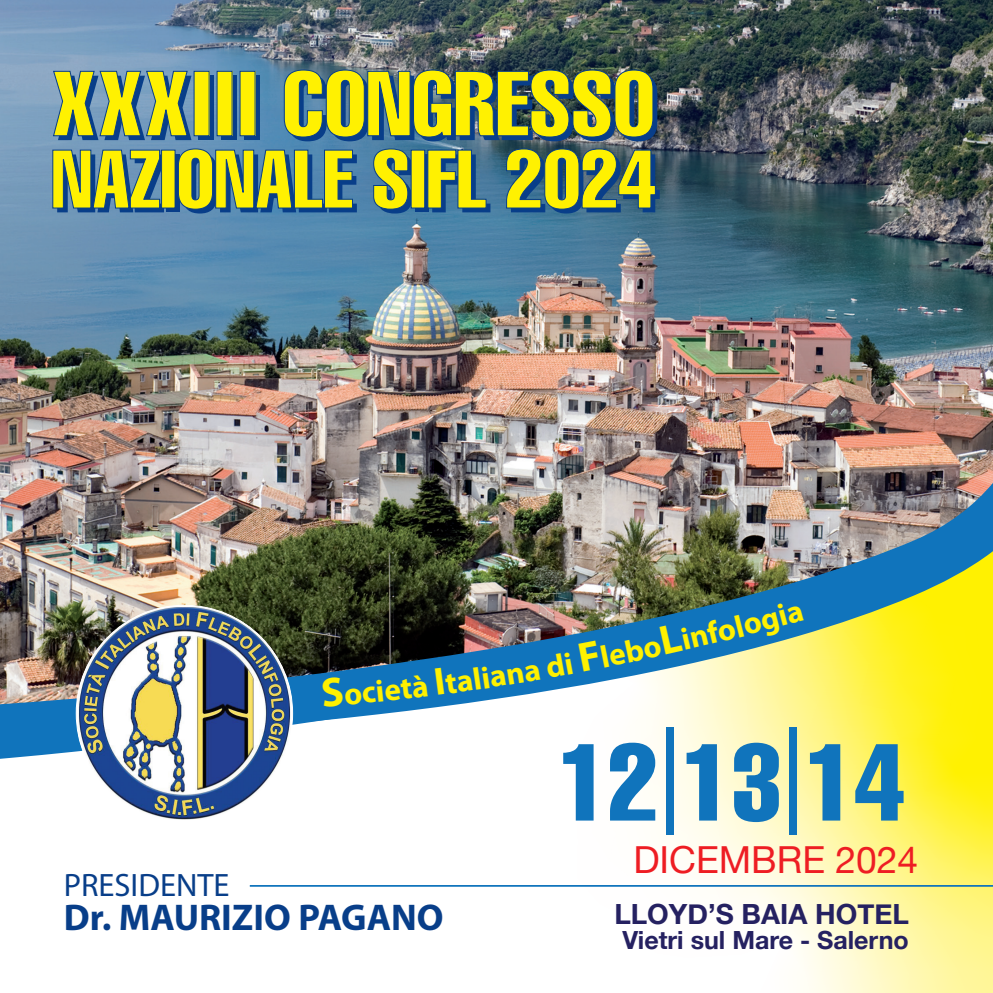
<style>
.page{position:relative;width:993px;height:993px;background:#fff}
.page>*{position:absolute;margin:0;border:0;box-sizing:border-box;transform-origin:0 0}
.t1{font:extra-condensed 107.1px "Helvetica";color:#1074bc}
.t2{font:extra-condensed 90.48px "Helvetica";color:#fff101}
.t3{font:extra-condensed 81.2px "Helvetica";color:#fff101}
.t4{font:700 37.27px "Myriad Pro";color:#083e89}
.t5{font:37.27px "Helvetica Neue";color:#ee1d23}
.t6{font:32.55px "Myriad Pro";color:#083e89}
.t7{font:700 31.32px "Myriad Pro";color:#fff101}
.t8{font:700 27.82px "Helvetica Neue";color:#252161}
.t9{font:700 25.03px "Helvetica Neue";color:#252161}
.s1{font-family:"Helvetica Neue";font-stretch:normal}
</style>
<div class="page">
<svg style="left:249px;top:763px;width:743px;height:229px"></svg>
<svg style="left:0;top:704px;width:992px;height:58px"></svg>
<img style="left:0;top:0;width:992px;height:704px">
<img style="left:78px;top:606px;width:213px;height:213px">
<hr style="left:250px;top:884px;width:742px;height:2px;background:#1074bc">
<svg style="left:52px;top:149px;width:108px;height:60px"></svg>
<div style="left:161px;top:150px;width:14px;height:58px;border:1px solid #083e89"></div>
<svg style="left:177px;top:148px;width:176px;height:62px"></svg>
<svg style="left:372px;top:148px;width:36px;height:62px"></svg>
<div style="left:410px;top:150px;width:15px;height:58px;border:1px solid #083e89"></div>
<svg style="left:427px;top:149px;width:60px;height:60px"></svg>
<svg style="left:505px;top:148px;width:151px;height:62px"></svg>
<svg style="left:52px;top:70px;width:136px;height:67px"></svg>
<div style="left:193px;top:71px;width:16px;height:65px;border:1px solid #083e89"></div>
<div style="left:216px;top:71px;width:16px;height:65px;border:1px solid #083e89"></div>
<div style="left:239px;top:71px;width:16px;height:65px;border:1px solid #083e89"></div>
<img style="left:283px;top:69px;width:370px;height:69px">
<svg style="left:322px;top:623px;width:386px;height:83px"></svg>
<svg style="left:760px;top:603px;width:43px;height:33px"></svg>
<h2 class="t2" style="left:53px;top:46px;width:603px">XXXIII CONGRESSO</h2>
<h3 class="t3" style="left:51px;top:127px;width:606px">NAZIONALE SIFL 2024</h3>
<p class="t7" style="left:703px;top:617px;width:56px;rotate:-14deg">folo</p>
<h3 class="t6" style="left:64px;top:864px;width:167px">PRESIDENTE</h3>
<h3 class="t4" style="left:64px;top:895px;width:381px">Dr. MAURIZIO PAGANO</h3>
<h1 class="t1" style="left:558px;top:714px;width:347px">12<span class="s1">|</span>13<span class="s1">|</span>14</h1>
<h3 class="t5" style="left:633px;top:832px;width:286px">DICEMBRE 2024</h3>
<p class="t8" style="left:614px;top:891px;width:296px">LLOYD’S BAIA HOTEL</p>
<p class="t9" style="left:622px;top:919px;width:287px">Vietri sul Mare - Salerno</p>
</div>
